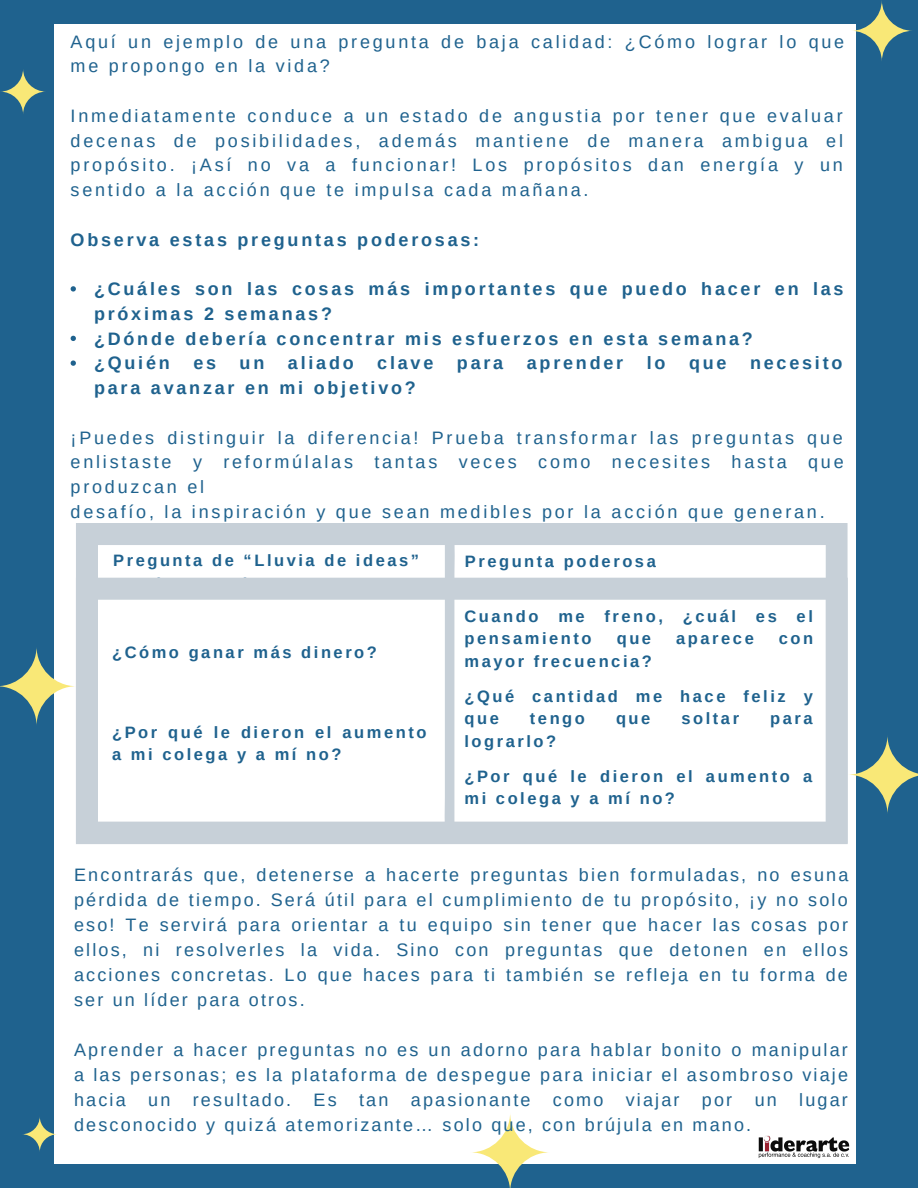
<style>
.page{position:relative;width:918px;height:1188px;background:#1f628e}
.page>*{position:absolute;margin:0;border:0;box-sizing:border-box;transform-origin:0 0}
.t1{font:18px/25px "Arimo";letter-spacing:.155em;color:#1f628e;text-align:justify}
.t2{font:700 18px/24.8px "Arimo";letter-spacing:.155em;color:#1f628e}
.t3{font:700 16.5px/22.5px "Arimo";letter-spacing:.155em;color:#1f628e}
</style>
<div class="page">
<div style="left:54px;top:24px;width:801px;height:1139px;background:#fff"></div>
<svg style="left:0;top:648px;width:75px;height:77px"></svg>
<svg style="left:76px;top:523px;width:772px;height:55px"></svg>
<svg style="left:849px;top:735px;width:69px;height:80px"></svg>
<svg style="left:0;top:69px;width:46px;height:46px"></svg>
<svg style="left:851px;top:0;width:62px;height:62px"></svg>
<svg style="left:22px;top:1116px;width:36px;height:36px"></svg>
<svg style="left:470px;top:1114px;width:80px;height:74px"></svg>
<svg style="left:444px;top:530px;width:11px;height:48px"></svg>
<svg style="left:71px;top:286px;width:5px;height:6px"></svg>
<svg style="left:71px;top:336px;width:5px;height:5px"></svg>
<svg style="left:71px;top:360px;width:5px;height:6px"></svg>
<svg style="left:76px;top:578px;width:772px;height:266px"></svg>
<img style="left:758px;top:1135px;width:92px;height:24px">
<p class="t1" style="left:71px;top:29px;width:775px">Aquí un ejemplo de una pregunta de baja calidad: ¿Cómo lograr lo que me propongo en la vida?</p>
<p class="t1" style="left:71px;top:103px;width:774px">Inmediatamente conduce a un estado de angustia por tener que evaluar decenas de posibilidades, además mantiene de manera ambigua el propósito. ¡Así no va a funcionar! Los propósitos dan energía y un sentido a la acción que te impulsa cada mañana.</p>
<p class="t2" style="left:71px;top:227px;width:410px">Observa estas preguntas poderosas:</p>
<p class="t2" style="left:94px;top:276px;width:751px">¿Cuáles son las cosas más importantes que puedo hacer en las próximas 2 semanas?<br>¿Dónde debería concentrar mis esfuerzos en esta semana?<br>¿Quién</p>
<p class="t2" style="left:193px;top:351px;width:24px">es</p>
<p class="t2" style="left:240px;top:351px;width:26px">un</p>
<p class="t2" style="left:288px;top:351px;width:67px">aliado</p>
<p class="t2" style="left:377px;top:351px;width:58px">clave</p>
<p class="t2" style="left:457px;top:351px;width:48px">para</p>
<p class="t2" style="left:527px;top:351px;width:98px">aprender</p>
<p class="t2" style="left:647px;top:351px;width:20px">lo</p>
<p class="t2" style="left:689px;top:351px;width:39px">que</p>
<p class="t2" style="left:750px;top:351px;width:94px">necesito</p>
<p class="t2" style="left:94px;top:375px;width:323px">para avanzar en mi objetivo?</p>
<p class="t1" style="left:71px;top:425px;width:775px;text-align:left">¡Puedes distinguir la diferencia! Prueba transformar las preguntas que enlistaste y reformúlalas tantas veces como necesites hasta que produzcan el<br>desafío, la inspiración y que sean medibles por la acción que generan.</p>
<p class="t3" style="left:113px;top:549px;width:307px">Pregunta de “Lluvia de ideas”</p>
<p class="t3" style="left:465px;top:550px;width:193px">Pregunta poderosa</p>
<p class="t3" style="left:112px;top:641px;width:266px">¿Cómo ganar más dinero?</p>
<p class="t3" style="left:112px;top:721px;width:316px">¿Por qué le dieron el aumento a mi colega y a mí no?</p>
<p class="t3" style="left:464px;top:605px;width:350px">Cuando me freno, ¿cuál es el pensamiento</p>
<p class="t3" style="left:617px;top:627px;width:36px">que</p>
<p class="t3" style="left:676px;top:627px;width:79px">aparece</p>
<p class="t3" style="left:779px;top:627px;width:36px">con</p>
<p class="t3" style="left:464px;top:644px;width:350px;line-height:34.8px">mayor frecuencia?<br>¿Qué cantidad me hace feliz y</p>
<p class="t3" style="left:464px;top:707px;width:36px">que</p>
<p class="t3" style="left:530px;top:707px;width:57px">tengo</p>
<p class="t3" style="left:616px;top:707px;width:36px">que</p>
<p class="t3" style="left:681px;top:707px;width:59px">soltar</p>
<p class="t3" style="left:770px;top:707px;width:44px">para</p>
<p class="t3" style="left:464px;top:724px;width:349px;line-height:34.8px">lograrlo?<br>¿Por qué le dieron el aumento a</p>
<p class="t3" style="left:464px;top:787px;width:212px">mi colega y a mí no?</p>
<p class="t1" style="left:74px;top:863px;width:776px">Encontrarás que, detenerse a hacerte preguntas bien formuladas, no esuna pérdida de tiempo. Será útil para el cumplimiento de tu propósito, ¡y no solo eso! Te servirá para orientar a tu equipo sin tener que hacer las cosas por ellos, ni resolverles la vida. Sino con preguntas que detonen en ellos acciones concretas. Lo que haces para ti también se refleja en tu forma de ser un líder para otros.</p>
<p class="t1" style="left:74px;top:1038px;width:775px">Aprender a hacer preguntas no es un adorno para hablar bonito o manipular a las personas; es la plataforma de despegue para iniciar el asombroso viaje hacia un resultado. Es tan apasionante como viajar por un lugar desconocido y quizá atemorizante… solo que, con brújula en mano.</p>
</div>
